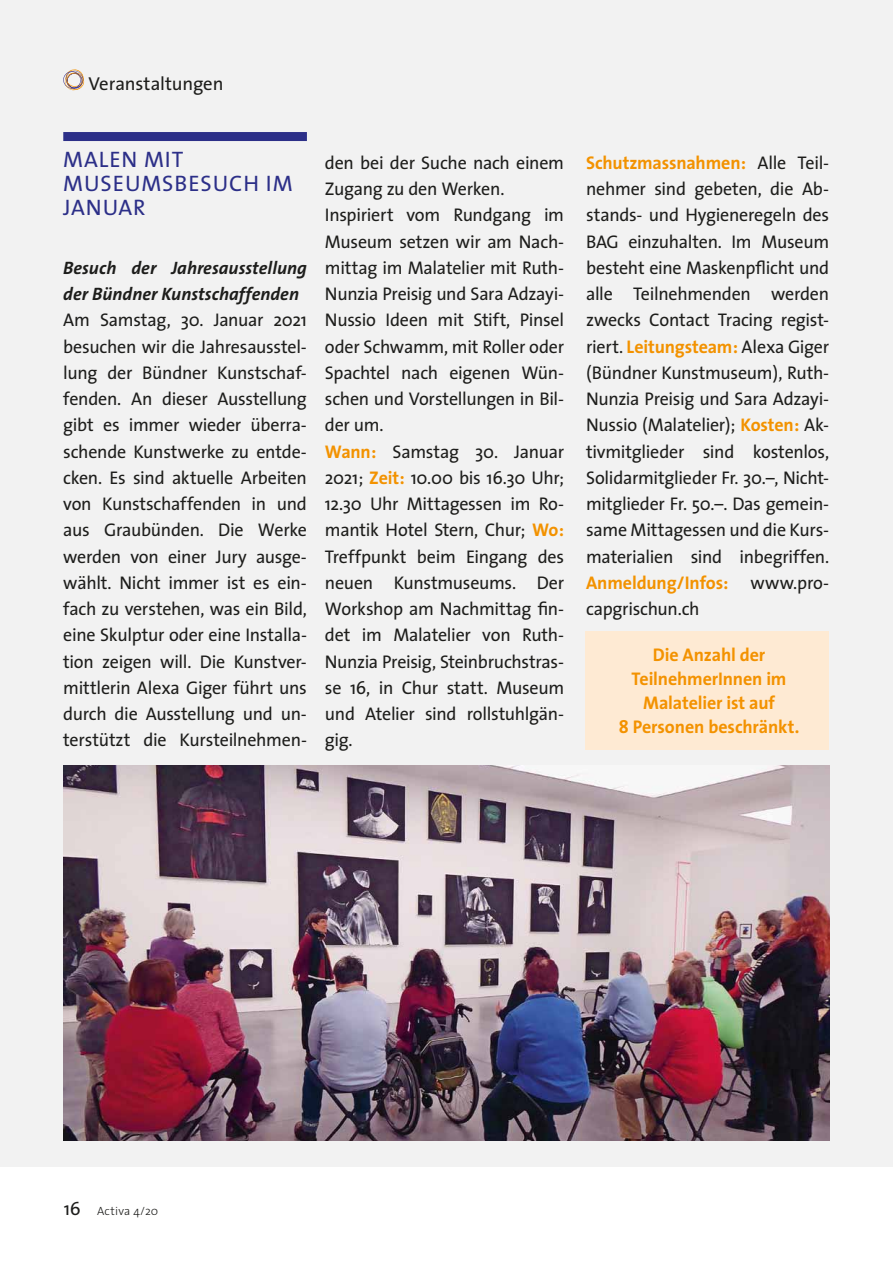
<style>
.page{position:relative;width:893px;height:1263px;background:#fff}
.page>*{position:absolute;margin:0;border:0;box-sizing:border-box;transform-origin:0 0}
.t1{font:22.5px/24px "The Sans";letter-spacing:.04em;color:#2c2f88}
.t2{font:18.75px "The Sans";letter-spacing:-.01em;color:#1d1d1b}
.t3{font:18.45px/26.2px "The Sans";letter-spacing:-.015em;color:#1d1d1b;text-align:justify}
.t4{font:700 18.45px/24px "The Sans";letter-spacing:-.005em;color:#f39200;text-align:center}
.t5{font:italic 700 18px/26.2px "The Sans";color:#1d1d1b}
.t6{font:300 12px "The Sans";letter-spacing:.015em;color:#1d1d1b}
.s1{font-weight:700;color:#f39200}
.s2{font-weight:400;font-size:18.75px}
</style>
<div class="page">
<div style="left:0;top:0;width:893px;height:1166px;background:#f2f2f2"></div>
<svg style="left:63px;top:69px;width:22px;height:22px"></svg>
<div style="left:63px;top:132px;width:244px;height:9px;background:#2c2f88"></div>
<img style="left:64px;top:765px;width:765px;height:375px">
<div style="left:586px;top:631px;width:243px;height:119px;background:#feead3"></div>
<p class="t2" style="left:88px;top:76px;width:137px">Veranstaltungen</p>
<p class="t1" style="left:63px;top:149px;width:231px">MALEN MIT<br>MUSEUMSBESUCH IM<br>JANUAR</p>
<p class="t5" style="left:63px;top:255px;width:245px">Besuch der Jahresausstellung der Bündner Kunstschaffenden</p>
<p class="t3" style="left:63px;top:309px;width:245px">Am Samstag, 30. Januar 2021 besuchen wir die Jahresausstel&shy;lung der Bündner Kunstschaf&shy;fenden. An dieser Ausstellung gibt es immer wieder überra&shy;schende Kunstwerke zu entde&shy;cken. Es sind aktuelle Arbeiten von Kunstschaffenden in und aus Graubünden. Die Werke werden von einer Jury ausge&shy;wählt. Nicht immer ist es ein&shy;fach zu verstehen, was ein Bild, eine Skulptur oder eine Installa&shy;tion zeigen will. Die Kunstver&shy;mittlerin Alexa Giger führt uns durch die Ausstellung und un&shy;terstützt die Kursteilnehmen-</p>
<p class="t3" style="left:325px;top:151px;width:241px;text-align:left">den bei der Suche nach einem<br>Zugang zu den Werken.<br>Inspiriert vom Rundgang im<br>Museum setzen wir am Nach&shy;mittag im Malatelier mit Ruth-<br>Nunzia Preisig und Sara Adzayi-<br>Nussio Ideen mit Stift, Pinsel oder Schwamm, mit Roller oder<br>Spachtel nach eigenen Wün&shy;schen und Vorstellungen in Bil&shy;der um.<br><span class="s1">Wann:</span> Samstag 30. Januar<br>2021; <span class="s1">Zeit:</span> 10.00 bis 16.30 Uhr;<br>12.30 Uhr Mittagessen im Ro&shy;mantik Hotel Stern, Chur; <span class="s1">Wo:<br></span>Treffpunkt beim Eingang des neuen Kunstmuseums. Der<br>Workshop am Nachmittag fin&shy;det im Malatelier von Ruth-<br>Nunzia Preisig, Steinbruchstras&shy;se 16, in Chur statt. Museum und Atelier sind rollstuhlgän&shy;gig.</p>
<p class="t3" style="left:586px;top:151px;width:245px"><span class="s1">Schutzmassnahmen:</span> Alle Teil&shy;nehmer sind gebeten, die Ab&shy;stands- und Hygieneregeln des BAG einzuhalten. Im Museum besteht eine Maskenpflicht und alle Teilnehmenden werden zwecks Contact Tracing regist&shy;riert. <span class="s1">Leitungsteam:</span> Alexa Giger (Bündner Kunstmuseum), Ruth-Nunzia Preisig und Sara Adzayi-Nussio (Malatelier); <span class="s1">Kosten:</span> Ak&shy;tivmitglieder sind kostenlos, Solidarmitglieder Fr. 30.–, Nicht&shy;mitglieder Fr. 50.–. Das gemein&shy;same Mittagessen und die Kurs&shy;materialien sind inbegriffen.<br><span class="s1">Anmeldung/Infos:</span> www.pro&shy;capgrischun.ch</p>
<p class="t4" style="left:619px;top:644px;width:182px">Die Anzahl der<br>TeilnehmerInnen im<br>Malatelier ist auf<br>8 Personen beschränkt.</p>
<p class="t6" style="left:64px;top:1206px;width:96px"><span class="s2">16</span> Activa 4/20</p>
</div>
